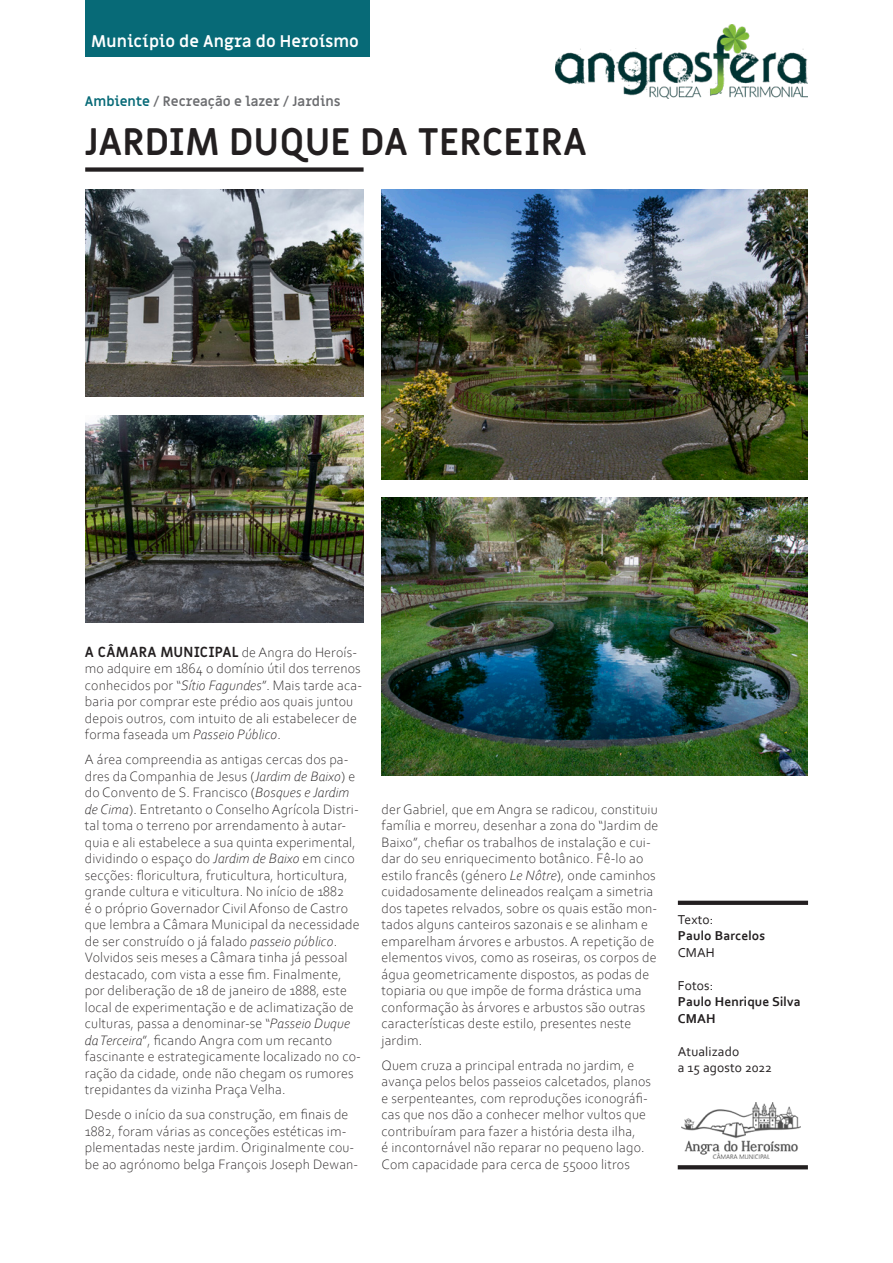
<style>
.page{position:relative;width:893px;height:1263px;background:#fff}
.page>*{position:absolute;margin:0;border:0;box-sizing:border-box;transform-origin:0 0}
.tit{font:700 37.5px "Miriam Libre";color:#231f20}
.t1{font:700 16.5px "Miriam Libre";color:#fff}
.txt{font:300 14.25px/16.5px "Corbel";letter-spacing:.01em;color:#231f20}
.ficha{font:700 13.5px/16.5px "Corbel";letter-spacing:.01em;color:#231f20}
.ficha-2{font:13.5px "Corbel";letter-spacing:.01em;color:#231f20}
.legenda_bold{font:700 13.5px "Miriam Libre";color:#6c6d70}
.s1{color:#076a77}
.s2{font-family:"Miriam Libre";font-weight:700}
.s3{font-style:italic}
.s4{font-weight:400}
</style>
<div class="page">
<img style="left:556px;top:24px;width:252px;height:74px">
<div style="left:85px;top:0;width:284px;height:57px;background:#076a77"></div>
<img style="left:682px;top:1103px;width:119px;height:56px">
<svg style="left:678px;top:1165px;width:130px;height:4px"></svg>
<svg style="left:678px;top:901px;width:130px;height:4px"></svg>
<div style="left:85px;top:167px;width:279px;height:5px;background:#231f20"></div>
<img style="left:85px;top:190px;width:278px;height:206px">
<img style="left:85px;top:416px;width:278px;height:206px">
<img style="left:381px;top:190px;width:427px;height:289px">
<img style="left:381px;top:497px;width:427px;height:278px">
<p class="t1" style="left:91px;top:31px;width:269px">Município de Angra do Heroísmo</p>
<p class="legenda_bold" style="left:85px;top:93px;width:257px"><span class="s1">Ambiente</span> / Recreação e lazer / Jardins</p>
<p class="tit" style="left:85px;top:118px;width:504px">JARDIM DUQUE DA TERCEIRA</p>
<p class="txt" style="left:85px;top:643px;width:279px"><span class="s2">A CÂMARA MUNICIPAL</span> de Angra do Heroís&shy;mo adquire em 1864 o domínio útil dos terrenos conhecidos por “<span class="s3">Sítio Fagundes</span>”. Mais tarde aca&shy;baria por comprar este prédio aos quais juntou depois outros, com intuito de ali estabelecer de forma faseada um <span class="s3">Passeio Público</span>.</p>
<p class="txt" style="left:85px;top:751px;width:277px">A área compreendia as antigas cercas dos pa&shy;dres da Companhia de Jesus (<span class="s3">Jardim de Baixo</span>) e do Convento de S. Francisco (<span class="s3">Bosques e Jardim de Cima</span>). Entretanto o Conselho Agrícola Distri&shy;tal toma o terreno por arrendamento à autar&shy;quia e ali estabelece a sua quinta experimental, dividindo o espaço do <span class="s3">Jardim de Baixo</span> em cinco secções: floricultura, fruticultura, horticultura, grande cultura e viticultura. No início de 1882<br>é o próprio Governador Civil Afonso de Castro que lembra a Câmara Municipal da necessidade de ser construído o já falado <span class="s3">passeio público</span>.<br>Volvidos seis meses a Câmara tinha já pessoal destacado, com vista a esse fim. Finalmente, por deliberação de 18 de janeiro de 1888, este local de experimentação e de aclimatização de culturas, passa a denominar-se “<span class="s3">Passeio Duque da Terceira</span>”, ficando Angra com um recanto fascinante e estrategicamente localizado no co&shy;ração da cidade, onde não chegam os rumores trepidantes da vizinha Praça Velha.</p>
<p class="txt" style="left:85px;top:1106px;width:275px">Desde o início da sua construção, em finais de 1882, foram várias as conceções estéticas im&shy;plementadas neste jardim. Originalmente cou&shy;be ao agrónomo belga François Joseph Dewan-</p>
<p class="txt" style="left:381px;top:800px;width:278px">der Gabriel, que em Angra se radicou, constituiu família e morreu, desenhar a zona do “Jardim de Baixo”, chefiar os trabalhos de instalação e cui&shy;dar do seu enriquecimento botânico. Fê-lo ao estilo francês (género <span class="s3">Le Nôtre</span>), onde caminhos cuidadosamente delineados realçam a simetria dos tapetes relvados, sobre os quais estão mon&shy;tados alguns canteiros sazonais e se alinham e emparelham árvores e arbustos. A repetição de elementos vivos, como as roseiras, os corpos de água geometricamente dispostos, as podas de topiaria ou que impõe de forma drástica uma conformação às árvores e arbustos são outras características deste estilo, presentes neste jardim.</p>
<p class="txt" style="left:381px;top:1056px;width:271px">Quem cruza a principal entrada no jardim, e avança pelos belos passeios calcetados, planos e serpenteantes, com reproduções iconográfi&shy;cas que nos dão a conhecer melhor vultos que contribuíram para fazer a história desta ilha,<br>é incontornável não reparar no pequeno lago.<br>Com capacidade para cerca de 55000 litros</p>
<p class="ficha-2" style="left:678px;top:911px;width:37px">Texto:</p>
<p class="ficha" style="left:678px;top:927px;width:89px">Paulo Barcelos</p>
<p class="ficha-2" style="left:678px;top:944px;width:39px">CMAH</p>
<p class="ficha" style="left:678px;top:976px;width:124px"><span class="s4">Fotos:<br></span>Paulo Henrique Silva<br>CMAH</p>
<p class="ficha-2" style="left:678px;top:1043px;width:63px">Atualizado</p>
<p class="ficha-2" style="left:678px;top:1059px;width:96px">a 15 agosto 2022</p>
</div>
